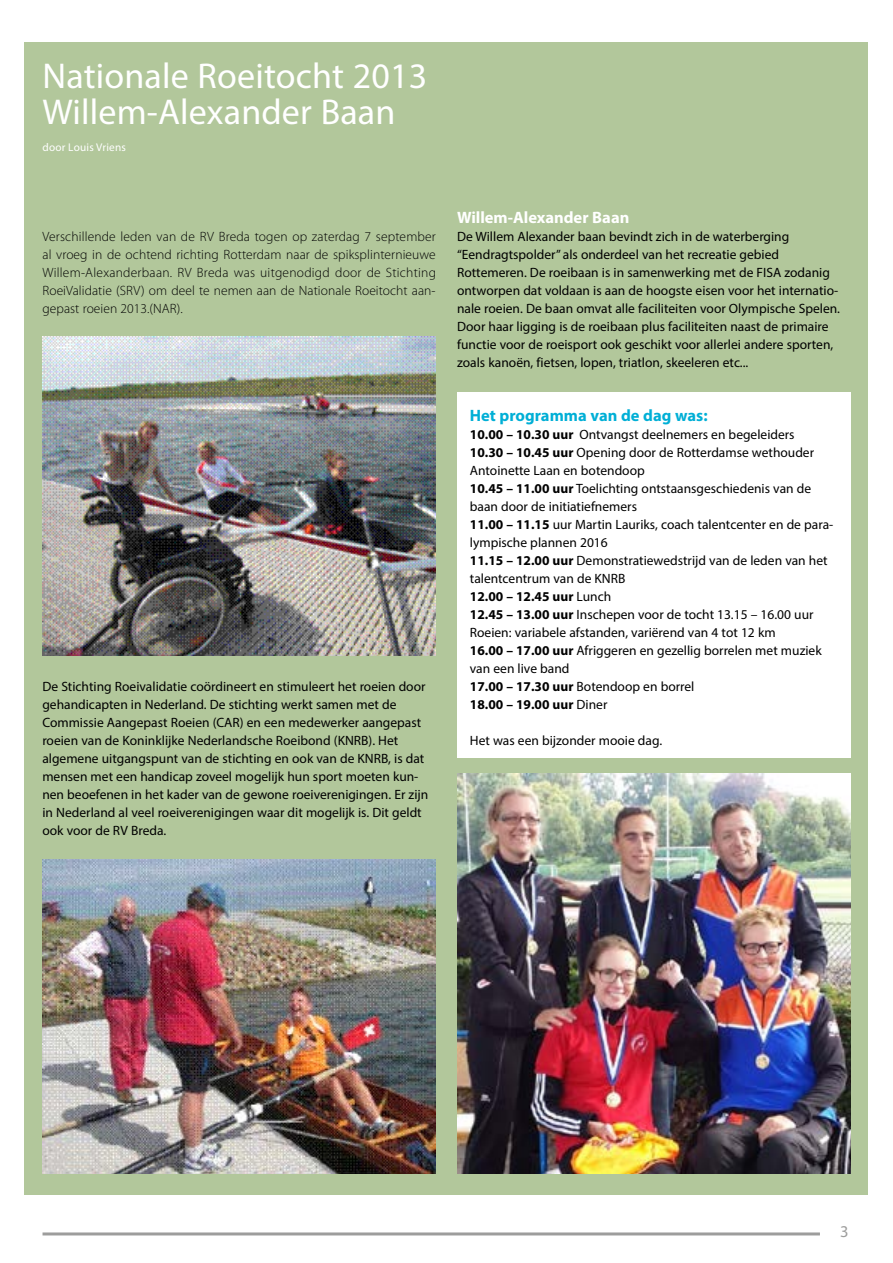
<style>
.page{position:relative;width:893px;height:1263px;background:#fff}
.page>*{position:absolute;margin:0;border:0;box-sizing:border-box;transform-origin:0 0}
.t1{font:36px/36px "Myriad Pro";letter-spacing:.005em;color:#fff}
.t2{font:700 16.5px "Myriad Pro";color:#00afd6}
.t3{font:700 16.5px "Myriad Pro";color:#fff}
.t4{font:16.5px "Myriad Pro";color:#9d9d9c}
.t5{font:13.5px/18px "Myriad Pro";color:#000}
.t6{font:300 13.5px/18px "Myriad Pro";letter-spacing:.005em;color:#000;text-align:justify}
.t7{font:11.25px "Myriad Pro";letter-spacing:.02em;color:#fff}
.s1{font-weight:700}
</style>
<div class="page">
<hr style="left:43px;top:1232px;width:777px;height:3px;background:#9d9d9c">
<div style="left:25px;top:43px;width:843px;height:1152px;background:#b2c79b"></div>
<img style="left:43px;top:337px;width:393px;height:319px">
<img style="left:43px;top:859px;width:393px;height:314px">
<div style="left:457px;top:392px;width:393px;height:365px;background:#fff"></div>
<img style="left:457px;top:774px;width:394px;height:399px">
<h1 class="t1" style="left:43px;top:57px;width:386px">Nationale Roeitocht 2013<br>Willem-Alexander Baan</h1>
<p class="t7" style="left:43px;top:140px;width:85px">door Louis Vriens</p>
<p class="t6" style="left:43px;top:227px;width:395px">Verschillende leden van de RV Breda togen op zaterdag 7 september al vroeg in de ochtend richting Rotterdam naar de spiksplinternieuwe Willem-Alexanderbaan. RV Breda was uitgenodigd door de Stichting RoeiValidatie (SRV) om deel te nemen aan de Nationale Roeitocht aan&shy;gepast roeien 2013.(NAR).</p>
<p class="t5" style="left:42px;top:677px;width:387px">De Stichting Roeivalidatie coördineert en stimuleert het roeien door gehandicapten in Nederland. De stichting werkt samen met de Commissie Aangepast Roeien (CAR) en een medewerker aangepast roeien van de Koninklijke Nederlandsche Roeibond (KNRB). Het algemene uitgangspunt van de stichting en ook van de KNRB, is dat mensen met een handicap zoveel mogelijk hun sport moeten kun&shy;nen beoefenen in het kader van de gewone roeiverenigingen. Er zijn in Nederland al veel roeiverenigingen waar dit mogelijk is. Dit geldt ook voor de RV Breda.</p>
<p class="t3" style="left:457px;top:206px;width:174px">Willem-Alexander Baan</p>
<p class="t5" style="left:457px;top:227px;width:384px">De Willem Alexander baan bevindt zich in de waterberging “Eendragtspolder” als onderdeel van het recreatie gebied Rottemeren. De roeibaan is in samenwerking met de FISA zodanig ontworpen dat voldaan is aan de hoogste eisen voor het internatio&shy;nale roeien. De baan omvat alle faciliteiten voor Olympische Spelen.<br>Door haar ligging is de roeibaan plus faciliteiten naast de primaire functie voor de roeisport ook geschikt voor allerlei andere sporten, zoals kanoën, fietsen, lopen, triatlon, skeeleren etc...</p>
<p class="t2" style="left:470px;top:404px;width:239px">Het programma van de dag was:</p>
<p class="t5" style="left:470px;top:425px;width:365px"><span class="s1">10.00 – 10.30 uur</span> Ontvangst deelnemers en begeleiders<br><span class="s1">10.30 – 10.45 uur</span> Opening door de Rotterdamse wethouder Antoinette Laan en botendoop<br><span class="s1">10.45 – 11.00 uur</span> Toelichting ontstaansgeschiedenis van de baan door de initiatiefnemers<br><span class="s1">11.00 – 11.15</span> uur Martin Lauriks, coach talentcenter en de para&shy;lympische plannen 2016<br><span class="s1">11.15 – 12.00 uur</span> Demonstratiewedstrijd van de leden van het talentcentrum van de KNRB<br><span class="s1">12.00 – 12.45 uur</span> Lunch<br><span class="s1">12.45 – 13.00 uur</span> Inschepen voor de tocht 13.15 – 16.00 uur Roeien: variabele afstanden, variërend van 4 tot 12 km<br><span class="s1">16.00 – 17.00 uur</span> Afriggeren en gezellig borrelen met muziek van een live band<br><span class="s1">17.00 – 17.30 uur</span> Botendoop en borrel<br><span class="s1">18.00 – 19.00 uur</span> Diner</p>
<p class="t5" style="left:470px;top:731px;width:194px">Het was een bijzonder mooie dag.</p>
<p class="t4" style="left:840px;top:1221px;width:10px">3</p>
</div>
